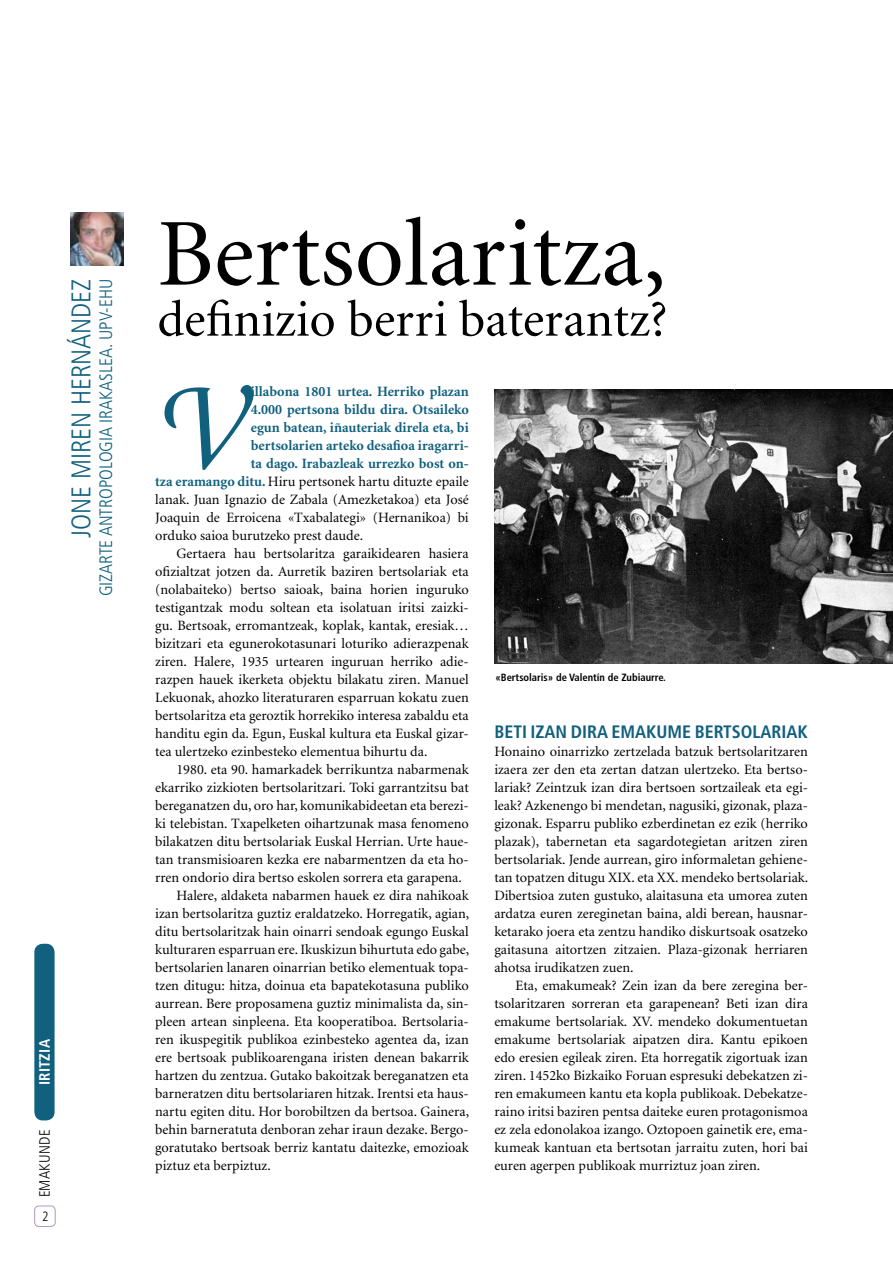
<style>
.page{position:relative;width:893px;height:1263px;background:#fff}
.page>*{position:absolute;margin:0;border:0;box-sizing:border-box;transform-origin:0 0}
.t1{font:italic 122.55px "Minion Swash";color:#10607e}
.t2{font:96px "Minion";color:#000}
.t3{font:51px "Minion";color:#000}
.t4{font:300 condensed 27px "Frutiger";color:#10607e}
.t5{font:300 condensed 18px "Frutiger";color:#10607e}
.t6{font:700 condensed 18px "Frutiger";color:#10607e}
.t7{font:300 condensed 15px "Frutiger";letter-spacing:.015em;color:#000}
.t8{font:700 condensed 15px "Frutiger";letter-spacing:.015em;color:#fff}
.t9{font:14.25px/18px "Minion";color:#000;text-align:justify}
.t10{font:700 14.25px "Minion";color:#10607e}
.t11{font:300 condensed 13.5px "Frutiger";color:#000}
.t12{font:700 condensed 10.5px "Frutiger";color:#000}
.s1{font-weight:700;color:#10607e}
</style>
<div class="page">
<img style="left:71px;top:213px;width:52px;height:52px">
<img style="left:494px;top:389px;width:398px;height:274px">
<div style="left:34px;top:1205px;width:22px;height:22px;border:1px solid #b097c5;border-radius:4px"></div>
<div style="left:34px;top:944px;width:21px;height:176px;background:#10607e;border-radius:9px"></div>
<h3 class="t4" style="left:66px;top:538px;width:260px;rotate:-90deg">Jone Miren Hernández</h3>
<p class="t5" style="left:96px;top:596px;width:319px;rotate:-90deg">Gizarte Antropologia irakaslea. UPV-EHU</p>
<p class="t8" style="left:36px;top:1085px;width:48px;rotate:-90deg">IRITZIA</p>
<p class="t7" style="left:36px;top:1197px;width:69px;rotate:-90deg">emaku nde</p>
<p class="t11" style="left:42px;top:1208px;width:8px">2</p>
<h2 class="t2" style="left:157px;top:207px;width:510px">Bertsolaritza,</h2>
<h3 class="t3" style="left:157px;top:294px;width:512px">definizio berri baterantz?</h3>
<h1 class="t1" style="left:155px;top:378px;width:97px">V</h1>
<p class="t10" style="left:251px;top:384px;width:220px">illabona 1801 urtea. Herriko plazan</p>
<p class="t10" style="left:251px;top:402px;width:220px">4.000 pertsona bildu dira. Otsaileko</p>
<p class="t10" style="left:251px;top:420px;width:219px">egun batean, iñauteriak direla eta, bi</p>
<p class="t10" style="left:251px;top:438px;width:220px">bertsolarien arteko desafioa iragarri-</p>
<p class="t10" style="left:251px;top:456px;width:220px">ta dago. Irabazleak urrezko bost on-</p>
<p class="t9" style="left:155px;top:473px;width:315px"><span class="s1">tza eramango ditu.</span> Hiru pertsonek hartu dituzte epaile</p>
<p class="t9" style="left:155px;top:491px;width:315px">lanak. Juan Ignazio de Zabala (Amezketakoa) eta José</p>
<p class="t9" style="left:155px;top:509px;width:315px">Joaquin de Erroicena «Txabalategi» (Hernanikoa) bi</p>
<p class="t9" style="left:155px;top:527px;width:209px">orduko saioa burutzeko prest daude.</p>
<p class="t9" style="left:176px;top:545px;width:294px">Gertaera hau bertsolaritza garaikidearen hasiera</p>
<p class="t9" style="left:155px;top:563px;width:315px">ofizialtzat jotzen da. Aurretik baziren bertsolariak eta</p>
<p class="t9" style="left:155px;top:581px;width:315px">(nolabaiteko) bertso saioak, baina horien inguruko</p>
<p class="t9" style="left:155px;top:599px;width:315px">testigantzak modu soltean eta isolatuan iritsi zaizki-</p>
<p class="t9" style="left:155px;top:617px;width:315px">gu. Bertsoak, erromantzeak, koplak, kantak, eresiak…</p>
<p class="t9" style="left:155px;top:635px;width:315px">bizitzari eta egunerokotasunari loturiko adierazpenak</p>
<p class="t9" style="left:155px;top:653px;width:315px">ziren. Halere, 1935 urtearen inguruan herriko adie-</p>
<p class="t9" style="left:155px;top:671px;width:315px">razpen hauek ikerketa objektu bilakatu ziren. Manuel</p>
<p class="t9" style="left:155px;top:689px;width:315px">Lekuonak, ahozko literaturaren esparruan kokatu zuen</p>
<p class="t9" style="left:155px;top:707px;width:315px">bertsolaritza eta geroztik horrekiko interesa zabaldu eta</p>
<p class="t9" style="left:155px;top:725px;width:315px">handitu egin da. Egun, Euskal kultura eta Euskal gizar-</p>
<p class="t9" style="left:155px;top:743px;width:274px">tea ulertzeko ezinbesteko elementua bihurtu da.</p>
<p class="t9" style="left:176px;top:761px;width:294px">1980. eta 90. hamarkadek berrikuntza nabarmenak</p>
<p class="t9" style="left:155px;top:779px;width:315px">ekarriko zizkioten bertsolaritzari. Toki garrantzitsu bat</p>
<p class="t9" style="left:155px;top:797px;width:315px">bereganatzen du, oro har, komunikabideetan eta berezi-</p>
<p class="t9" style="left:155px;top:815px;width:315px">ki telebistan. Txapelketen oihartzunak masa fenomeno</p>
<p class="t9" style="left:155px;top:833px;width:315px">bilakatzen ditu bertsolariak Euskal Herrian. Urte haue-</p>
<p class="t9" style="left:155px;top:851px;width:315px">tan transmisioaren kezka ere nabarmentzen da eta ho-</p>
<p class="t9" style="left:155px;top:869px;width:308px">rren ondorio dira bertso eskolen sorrera eta garapena.</p>
<p class="t9" style="left:176px;top:887px;width:294px">Halere, aldaketa nabarmen hauek ez dira nahikoak</p>
<p class="t9" style="left:155px;top:905px;width:316px">izan bertsolaritza guztiz eraldatzeko. Horregatik, agian,</p>
<p class="t9" style="left:155px;top:923px;width:315px">ditu bertsolaritzak hain oinarri sendoak egungo Euskal</p>
<p class="t9" style="left:155px;top:941px;width:315px">kulturaren esparruan ere. Ikuskizun bihurtuta edo gabe,</p>
<p class="t9" style="left:155px;top:959px;width:315px">bertsolarien lanaren oinarrian betiko elementuak topa-</p>
<p class="t9" style="left:155px;top:977px;width:315px">tzen ditugu: hitza, doinua eta bapatekotasuna publiko</p>
<p class="t9" style="left:155px;top:995px;width:315px">aurrean. Bere proposamena guztiz minimalista da, sin-</p>
<p class="t9" style="left:155px;top:1013px;width:315px">pleen artean sinpleena. Eta kooperatiboa. Bertsolaria-</p>
<p class="t9" style="left:155px;top:1031px;width:315px">ren ikuspegitik publikoa ezinbesteko agentea da, izan</p>
<p class="t9" style="left:155px;top:1049px;width:315px">ere bertsoak publikoarengana iristen denean bakarrik</p>
<p class="t9" style="left:155px;top:1067px;width:315px">hartzen du zentzua. Gutako bakoitzak bereganatzen eta</p>
<p class="t9" style="left:155px;top:1085px;width:315px">barneratzen ditu bertsolariaren hitzak. Irentsi eta haus-</p>
<p class="t9" style="left:155px;top:1103px;width:315px">nartu egiten ditu. Hor borobiltzen da bertsoa. Gainera,</p>
<p class="t9" style="left:155px;top:1121px;width:315px">behin barneratuta denboran zehar iraun dezake. Bergo-</p>
<p class="t9" style="left:155px;top:1139px;width:315px">goratutako bertsoak berriz kantatu daitezke, emozioak</p>
<p class="t9" style="left:155px;top:1157px;width:117px">piztuz eta berpiztuz.</p>
<p class="t12" style="left:495px;top:671px;width:172px">«Bertsolaris» de Valentín de Zubiaurre.</p>
<p class="t6" style="left:494px;top:721px;width:87px">Beti izan dira</p>
<p class="t6" style="left:612px;top:721px;width:13px">emakume</p>
<p class="t6" style="left:695px;top:721px;width:10px">bert</p>
<p class="t6" style="left:732px;top:721px;width:40px">solariak</p>
<p class="t9" style="left:494px;top:743px;width:315px">Honaino oinarrizko zertzelada batzuk bertsolaritzaren izaera zer den eta zertan datzan ulertzeko. Eta bertso&shy;lariak? Zeintzuk izan dira bertsoen sortzaileak eta egi&shy;leak? Azkenengo bi mendetan, nagusiki, gizonak, plaza&shy;gizonak. Esparru publiko ezberdinetan ez ezik (herriko plazak), tabernetan eta sagardotegietan aritzen ziren bertsolariak. Jende aurrean, giro informaletan gehiene&shy;tan topatzen ditugu XIX. eta XX. mendeko bertsolariak.<br>Dibertsioa zuten gustuko, alaitasuna eta umorea zuten ardatza euren zereginetan baina, aldi berean, hausnar&shy;ketarako joera eta zentzu handiko diskurtsoak osatzeko gaitasuna aitortzen zitzaien. Plaza-gizonak herriaren ahotsa irudikatzen zuen.</p>
<p class="t9" style="left:494px;top:977px;width:315px;text-indent:21px">Eta, emakumeak? Zein izan da bere zeregina ber&shy;tsolaritzaren sorreran eta garapenean? Beti izan dira emakume bertsolariak. XV. mendeko dokumentuetan emakume bertsolariak aipatzen dira. Kantu epikoen edo eresien egileak ziren. Eta horregatik zigortuak izan ziren. 1452ko Bizkaiko Foruan espresuki debekatzen zi&shy;ren emakumeen kantu eta kopla publikoak. Debekatze&shy;raino iritsi baziren pentsa daiteke euren protagonismoa ez zela edonolakoa izango. Oztopoen gainetik ere, ema&shy;kumeak kantuan eta bertsotan jarraitu zuten, hori bai euren agerpen publikoak murriztuz joan ziren.</p>
</div>
